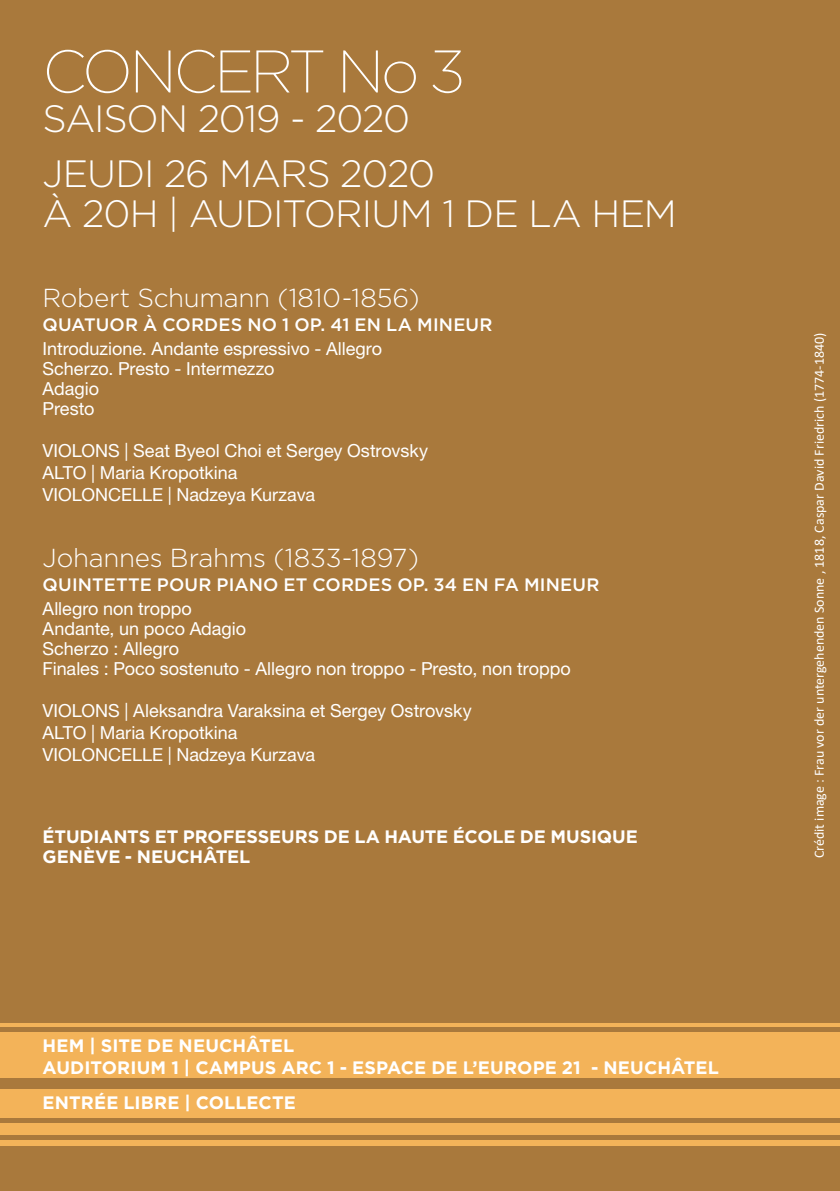
<style>
.page{position:relative;width:840px;height:1191px;background:#fff}
.page>*{position:absolute;margin:0;border:0;box-sizing:border-box;transform-origin:0 0}
.t1{font:200 60px "Gotham";letter-spacing:-.055em;color:#fff}
.t2{font:300 38px/40px "Gotham";letter-spacing:-.03em;color:#fff}
.t3{font:300 26px "Gotham";letter-spacing:-.01em;color:#fff}
.t4{font:18px "Helvetica Neue LT Std";color:#fff}
.t5{font:700 18px "Gotham";color:#fff}
.t6{font:500 18px "Gotham";letter-spacing:.01em;color:#fff}
.t7{font:14px "Calibri";color:#fff}
</style>
<div class="page">
<div style="left:0;top:0;width:839px;height:1191px;background:#a9793c"></div>
<div style="left:0;top:1032px;width:839px;height:45px;background:#f3b359"></div>
<div style="left:0;top:1089px;width:839px;height:28px;background:#f3b359"></div>
<div style="left:0;top:1123px;width:839px;height:11px;background:#f3b359"></div>
<hr style="left:0;top:1023px;width:839px;height:3px;background:#f3b359">
<div style="left:0;top:1140px;width:839px;height:5px;background:#f3b359"></div>
<p class="t1" style="left:43px;top:34px;width:423px">CONCERT No 3</p>
<p class="t2" style="left:43px;top:98px;width:369px">SAISON 2019 - 2020</p>
<p class="t2" style="left:43px;top:152px;width:635px">JEUDI 26 MARS 2020<br>À 20H | AUDITORIUM 1 DE LA HEM</p>
<p class="t3" style="left:43px;top:281px;width:378px">Robert Schumann (1810-1856)</p>
<p class="t6" style="left:43px;top:313px;width:451px">QUATUOR À CORDES NO 1 OP. 41 EN LA MINEUR</p>
<p class="t4" style="left:43px;top:338px;width:341px">Introduzione. Andante espressivo - Allegro</p>
<p class="t4" style="left:43px;top:358px;width:233px">Scherzo. Presto - Intermezzo</p>
<p class="t4" style="left:43px;top:378px;width:58px">Adagio</p>
<p class="t4" style="left:43px;top:398px;width:53px">Presto</p>
<p class="t4" style="left:43px;top:440px;width:387px">VIOLONS | Seat Byeol Choi et Sergey Ostrovsky</p>
<p class="t4" style="left:43px;top:462px;width:196px">ALTO | Maria Kropotkina</p>
<p class="t4" style="left:43px;top:484px;width:274px">VIOLONCELLE | Nadzeya Kurzava</p>
<p class="t3" style="left:43px;top:541px;width:377px">Johannes Brahms (1833-1897)</p>
<p class="t6" style="left:43px;top:573px;width:558px">QUINTETTE POUR PIANO ET CORDES OP. 34 EN FA MINEUR</p>
<p class="t4" style="left:43px;top:598px;width:151px">Allegro non troppo</p>
<p class="t4" style="left:43px;top:618px;width:205px">Andante, un poco Adagio</p>
<p class="t4" style="left:43px;top:638px;width:138px">Scherzo : Allegro</p>
<p class="t4" style="left:43px;top:658px;width:529px">Finales : Poco sostenuto - Allegro non troppo - Presto, non troppo</p>
<p class="t4" style="left:43px;top:700px;width:430px">VIOLONS | Aleksandra Varaksina et Sergey Ostrovsky</p>
<p class="t4" style="left:43px;top:722px;width:196px">ALTO | Maria Kropotkina</p>
<p class="t4" style="left:43px;top:744px;width:274px">VIOLONCELLE | Nadzeya Kurzava</p>
<p class="t5" style="left:43px;top:825px;width:596px">ÉTUDIANTS ET PROFESSEURS DE LA HAUTE ÉCOLE DE MUSIQUE</p>
<p class="t5" style="left:43px;top:845px;width:209px">GENÈVE - NEUCHÂTEL</p>
<p class="t5" style="left:43px;top:1033px;width:253px">HEM | SITE DE NEUCHÂTEL</p>
<p class="t5" style="left:43px;top:1055px;width:677px">AUDITORIUM 1 | CAMPUS ARC 1 - ESPACE DE L’EUROPE 21 - NEUCHÂTEL</p>
<p class="t5" style="left:43px;top:1090px;width:255px">ENTRÉE LIBRE | COLLECTE</p>
<p class="t7" style="left:809px;top:858px;width:527px;rotate:-90deg">Crédit image : Frau vor der untergehenden Sonne , 1818, Caspar David Friedrich (1774-1840)</p>
</div>
